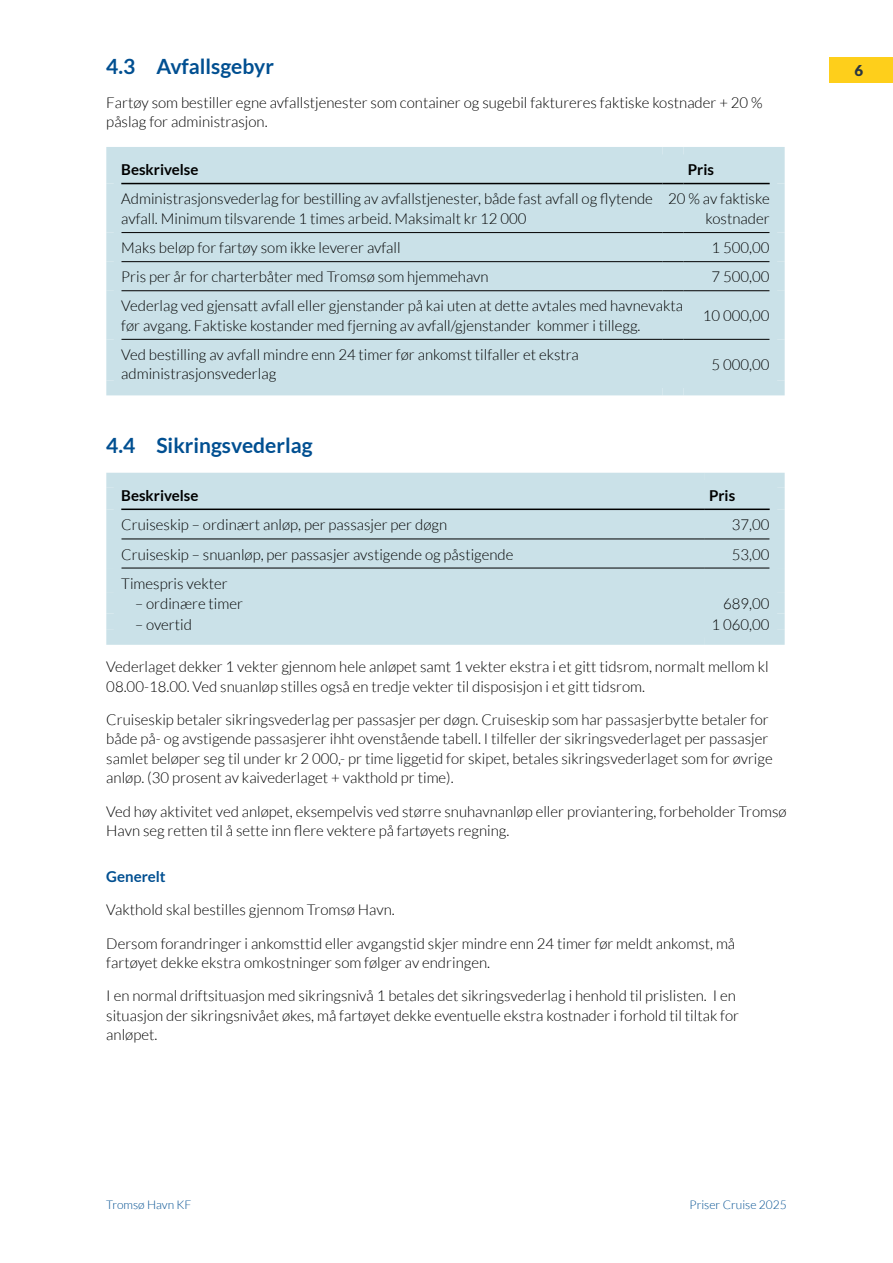
<style>
.page{position:relative;width:893px;height:1263px;background:#fff}
.page>*{position:absolute;margin:0;border:0;box-sizing:border-box;transform-origin:0 0}
.t1{font:700 21px "Lato";color:#004f91}
.t2{font:300 15px/19.5px "Lato";color:#000}
.t3{font:700 15px "Lato";color:#000}
.t4{font:700 15px "Lato";color:#004f91}
.t5{font:900 15px "Lato";color:#283542}
.t6{font:300 12px "Lato";color:#004f91}
</style>
<div class="page">
<div style="left:829px;top:57px;width:64px;height:26px;background:#fecf1b"></div>
<div style="left:121px;top:162px;width:649px;height:218px;background:#cae1e8"></div>
<hr style="left:121px;top:232px;width:541px;height:1px;background:#000">
<svg style="left:662px;top:232px;width:22px;height:1px"></svg>
<hr style="left:684px;top:232px;width:86px;height:1px;background:#000">
<hr style="left:121px;top:261px;width:541px;height:1px;background:#000">
<svg style="left:662px;top:261px;width:22px;height:1px"></svg>
<hr style="left:684px;top:261px;width:86px;height:1px;background:#000">
<hr style="left:121px;top:290px;width:541px;height:1px;background:#000">
<svg style="left:662px;top:290px;width:22px;height:1px"></svg>
<hr style="left:684px;top:290px;width:86px;height:1px;background:#000">
<hr style="left:121px;top:339px;width:541px;height:1px;background:#000">
<svg style="left:662px;top:339px;width:22px;height:1px"></svg>
<hr style="left:684px;top:339px;width:86px;height:1px;background:#000">
<div style="left:106px;top:380px;width:556px;height:15px;background:#cae1e8"></div>
<div style="left:662px;top:380px;width:22px;height:15px;background:#cae1e8"></div>
<div style="left:684px;top:380px;width:101px;height:15px;background:#cae1e8"></div>
<div style="left:106px;top:147px;width:556px;height:15px;background:#cae1e8"></div>
<div style="left:106px;top:162px;width:15px;height:22px;background:#cae1e8"></div>
<div style="left:662px;top:147px;width:22px;height:15px;background:#cae1e8"></div>
<div style="left:684px;top:147px;width:101px;height:15px;background:#cae1e8"></div>
<div style="left:106px;top:184px;width:15px;height:49px;background:#cae1e8"></div>
<div style="left:106px;top:233px;width:15px;height:29px;background:#cae1e8"></div>
<div style="left:106px;top:262px;width:15px;height:29px;background:#cae1e8"></div>
<div style="left:106px;top:291px;width:15px;height:48px;background:#cae1e8"></div>
<div style="left:106px;top:339px;width:15px;height:41px;background:#cae1e8"></div>
<div style="left:770px;top:162px;width:15px;height:22px;background:#cae1e8"></div>
<div style="left:770px;top:184px;width:15px;height:49px;background:#cae1e8"></div>
<div style="left:770px;top:233px;width:15px;height:29px;background:#cae1e8"></div>
<div style="left:770px;top:262px;width:15px;height:29px;background:#cae1e8"></div>
<div style="left:770px;top:291px;width:15px;height:48px;background:#cae1e8"></div>
<div style="left:770px;top:339px;width:15px;height:41px;background:#cae1e8"></div>
<hr style="left:121px;top:183px;width:541px;height:1px;background:#000">
<svg style="left:662px;top:183px;width:22px;height:1px"></svg>
<hr style="left:684px;top:183px;width:86px;height:1px;background:#000">
<div style="left:121px;top:488px;width:649px;height:142px;background:#cae1e8"></div>
<hr style="left:121px;top:539px;width:584px;height:1px;background:#000">
<hr style="left:705px;top:539px;width:65px;height:1px;background:#000">
<hr style="left:121px;top:568px;width:584px;height:1px;background:#000">
<hr style="left:705px;top:568px;width:65px;height:1px;background:#000">
<div style="left:106px;top:473px;width:599px;height:15px;background:#cae1e8"></div>
<div style="left:106px;top:488px;width:15px;height:21px;background:#cae1e8"></div>
<div style="left:705px;top:473px;width:80px;height:15px;background:#cae1e8"></div>
<div style="left:106px;top:509px;width:15px;height:30px;background:#cae1e8"></div>
<div style="left:106px;top:539px;width:15px;height:29px;background:#cae1e8"></div>
<div style="left:106px;top:568px;width:15px;height:25px;background:#cae1e8"></div>
<div style="left:106px;top:593px;width:15px;height:20px;background:#cae1e8"></div>
<div style="left:106px;top:613px;width:15px;height:17px;background:#cae1e8"></div>
<div style="left:770px;top:488px;width:15px;height:21px;background:#cae1e8"></div>
<div style="left:770px;top:509px;width:15px;height:30px;background:#cae1e8"></div>
<div style="left:770px;top:539px;width:15px;height:29px;background:#cae1e8"></div>
<div style="left:770px;top:568px;width:15px;height:25px;background:#cae1e8"></div>
<div style="left:770px;top:593px;width:15px;height:20px;background:#cae1e8"></div>
<div style="left:770px;top:613px;width:15px;height:17px;background:#cae1e8"></div>
<hr style="left:121px;top:508px;width:584px;height:2px;background:#000">
<hr style="left:705px;top:508px;width:65px;height:2px;background:#000">
<div style="left:106px;top:630px;width:599px;height:15px;background:#cae1e8"></div>
<div style="left:705px;top:630px;width:80px;height:15px;background:#cae1e8"></div>
<h1 class="t1" style="left:106px;top:55px;width:169px">4.3 Avfallsgebyr</h1>
<p class="t2" style="left:106px;top:93px;width:658px">Fartøy som bestiller egne avfallstjenester som container og sugebil faktureres faktiske kostnader + 20 % påslag for administrasjon.</p>
<p class="t3" style="left:121px;top:161px;width:79px">Beskrivelse</p>
<p class="t3" style="left:688px;top:161px;width:28px">Pris</p>
<p class="t2" style="left:121px;top:189px;width:533px">Administrasjonsvederlag for bestilling av avfallstjenester, både fast avfall og flytende avfall. Minimum tilsvarende 1 times arbeid. Maksimalt kr 12 000</p>
<p class="t2" style="left:668px;top:189px;width:103px;text-align:right">20 % av faktiske kostnader</p>
<p class="t2" style="left:121px;top:238px;width:281px">Maks beløp for fartøy som ikke leverer avfall</p>
<p class="t2" style="left:712px;top:238px;width:60px">1 500,00</p>
<p class="t2" style="left:121px;top:267px;width:369px">Pris per år for charterbåter med Tromsø som hjemmehavn</p>
<p class="t2" style="left:712px;top:267px;width:60px">7 500,00</p>
<p class="t2" style="left:121px;top:296px;width:563px">Vederlag ved gjensatt avfall eller gjenstander på kai uten at dette avtales med havnevakta før avgang. Faktiske kostander med fjerning av avfall/gjenstander kommer i tillegg.</p>
<p class="t2" style="left:703px;top:306px;width:68px">10 000,00</p>
<p class="t2" style="left:121px;top:345px;width:459px">Ved bestilling av avfall mindre enn 24 timer før ankomst tilfaller et ekstra administrasjonsvederlag</p>
<p class="t2" style="left:712px;top:355px;width:60px">5 000,00</p>
<h1 class="t1" style="left:106px;top:433px;width:208px">4.4 Sikringsvederlag</h1>
<p class="t3" style="left:121px;top:487px;width:79px">Beskrivelse</p>
<p class="t3" style="left:709px;top:487px;width:28px">Pris</p>
<p class="t2" style="left:121px;top:515px;width:327px">Cruiseskip – ordinært anløp, per passasjer per døgn</p>
<p class="t2" style="left:732px;top:515px;width:39px">37,00</p>
<p class="t2" style="left:121px;top:544px;width:394px">Cruiseskip – snuanløp, per passasjer avstigende og påstigende</p>
<p class="t2" style="left:732px;top:544px;width:39px">53,00</p>
<p class="t2" style="left:121px;top:573px;width:108px">Timespris vekter</p>
<p class="t2" style="left:135px;top:594px;width:109px">– ordinære timer</p>
<p class="t2" style="left:723px;top:594px;width:48px">689,00</p>
<p class="t2" style="left:135px;top:615px;width:58px">– overtid</p>
<p class="t2" style="left:712px;top:615px;width:60px">1 060,00</p>
<p class="t2" style="left:106px;top:657px;width:664px">Vederlaget dekker 1 vekter gjennom hele anløpet samt 1 vekter ekstra i et gitt tidsrom, normalt mellom kl<br>08.00-18.00. Ved snuanløp stilles også en tredje vekter til disposisjon i et gitt tidsrom.</p>
<p class="t2" style="left:106px;top:710px;width:668px">Cruiseskip betaler sikringsvederlag per passasjer per døgn. Cruiseskip som har passasjerbytte betaler for både på- og avstigende passasjerer ihht ovenstående tabell. I tilfeller der sikringsvederlaget per passasjer samlet beløper seg til under kr 2 000,- pr time liggetid for skipet, betales sikringsvederlaget som for øvrige anløp. (30 prosent av kaivederlaget + vakthold pr time).</p>
<p class="t2" style="left:106px;top:802px;width:682px">Ved høy aktivitet ved anløpet, eksempelvis ved større snuhavnanløp eller proviantering, forbeholder Tromsø<br>Havn seg retten til å sette inn flere vektere på fartøyets regning.</p>
<p class="t4" style="left:106px;top:868px;width:61px">Generelt</p>
<p class="t2" style="left:106px;top:900px;width:290px">Vakthold skal bestilles gjennom Tromsø Havn.</p>
<p class="t2" style="left:106px;top:933px;width:630px">Dersom forandringer i ankomsttid eller avgangstid skjer mindre enn 24 timer før meldt ankomst, må fartøyet dekke ekstra omkostninger som følger av endringen.</p>
<p class="t2" style="left:106px;top:986px;width:634px">I en normal driftsituasjon med sikringsnivå 1 betales det sikringsvederlag i henhold til prislisten. I en situasjon der sikringsnivået økes, må fartøyet dekke eventuelle ekstra kostnader i forhold til tiltak for anløpet.</p>
<p class="t6" style="left:106px;top:1198px;width:87px">Tromsø Havn KF</p>
<p class="t6" style="left:690px;top:1198px;width:99px">Priser Cruise 2025</p>
<p class="t5" style="left:854px;top:62px;width:10px">6</p>
</div>
